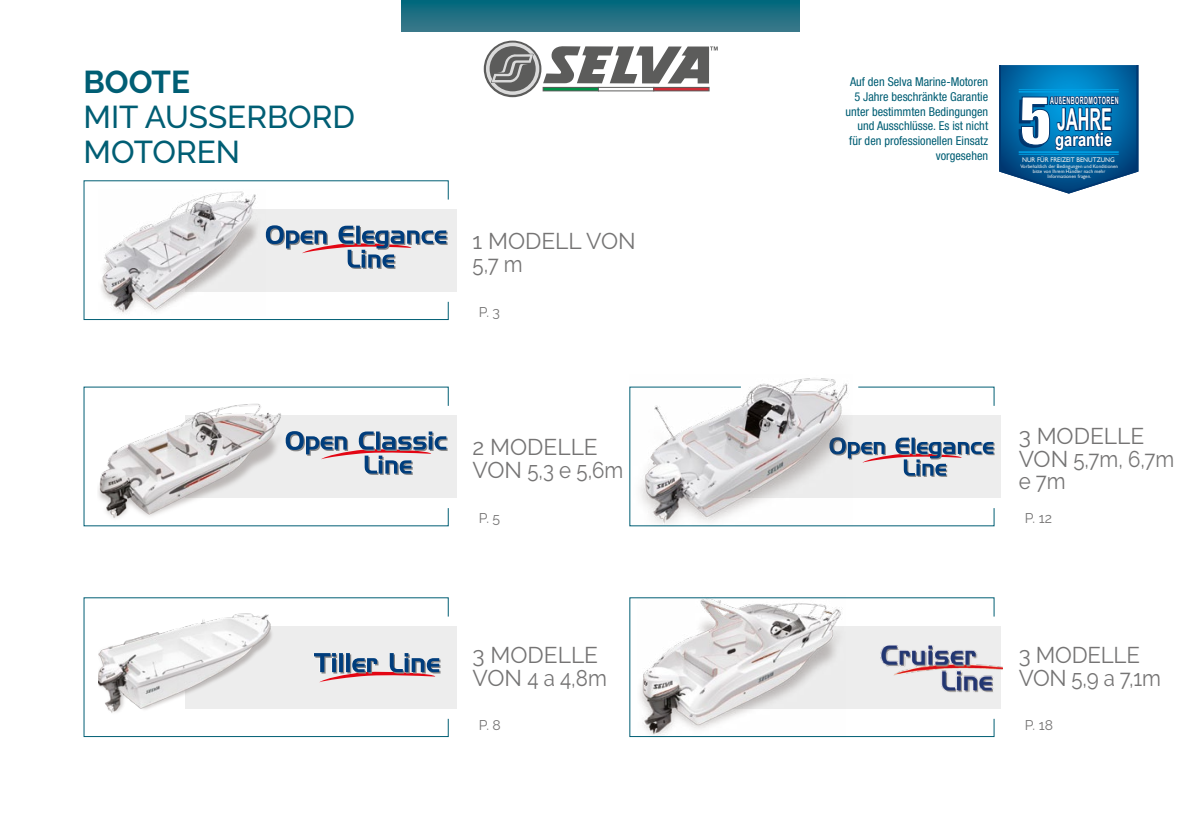
<style>
.page{position:relative;width:1201px;height:834px;background:#fff}
.page>*{position:absolute;margin:0;border:0;box-sizing:border-box;transform-origin:0 0}
.t1{font:500 31.5px/35px "Raleway";color:#005e74}
.t2{font:700 31.5px "Raleway";color:#005e74}
.t3{font:700 30.28px "Arial Narrow";color:#fff;scale:.65 1}
.t4{font:22.75px/22.8px "Raleway";color:#757474}
.t5{font:700 18.55px "Arial Narrow";color:#fff;scale:.96 1}
.t6{font:14px "Raleway";color:#757474}
.t7{font:condensed 12.25px/14.7px "Helvetica Neue LT Std";color:#005e74;text-align:right}
.t8{font:700 10.15px "Arial Narrow";letter-spacing:.06em;color:#fff;scale:.66 1}
.t9{font:6.65px "Gill Sans";color:#ededed;scale:.95 1}
.t10{font:5.08px/5.1px "Gill Sans";color:#ededed;text-align:center}
</style>
<div class="page">
<div style="left:185px;top:209px;width:272px;height:82px;background:#ededed"></div>
<div style="left:185px;top:415px;width:272px;height:83px;background:#ededed"></div>
<div style="left:185px;top:625px;width:272px;height:83px;background:#ededed"></div>
<img style="left:995px;top:636px;width:7px;height:64px">
<img style="left:757px;top:378px;width:91px;height:8px">
<svg style="left:484px;top:41px;width:57px;height:56px"></svg>
<svg style="left:486px;top:43px;width:53px;height:52px"></svg>
<div style="left:489px;top:46px;width:46px;height:45px;background:#5c5c5b;border-radius:50%"></div>
<svg style="left:491px;top:54px;width:42px;height:29px"></svg>
<div style="left:543px;top:87px;width:55px;height:4px;border:1px solid #5c5c5b"></div>
<div style="left:598px;top:87px;width:56px;height:4px;border:1px solid #5c5c5b"></div>
<div style="left:653px;top:87px;width:56px;height:4px;border:1px solid #5c5c5b"></div>
<svg style="left:543px;top:46px;width:174px;height:37px"></svg>
<div style="left:402px;top:0;width:397px;height:32px;background:linear-gradient(to bottom,#01677c,#3c788a)"></div>
<svg style="left:999px;top:65px;width:140px;height:129px;background:#2a7aad"></svg>
<svg style="left:83px;top:180px;width:366px;height:140px"></svg>
<svg style="left:83px;top:386px;width:366px;height:140px"></svg>
<svg style="left:83px;top:597px;width:366px;height:140px"></svg>
<svg style="left:629px;top:597px;width:366px;height:140px"></svg>
<svg style="left:629px;top:386px;width:366px;height:140px"></svg>
<h1 class="t2" style="left:83px;top:64px;width:108px">BOOTE</h1>
<h1 class="t1" style="left:83px;top:99px;width:273px">MIT AUSSERBORD<br>MOTOREN</h1>
<h3 class="t4" style="left:472px;top:230px;width:165px">1 MODELL VON<br>5,7 M</h3>
<p class="t6" style="left:479px;top:304px;width:23px">P. 3</p>
<p class="t7" style="left:845px;top:75px;width:144px">Auf den Selva Marine-Motoren<br>5 Jahre beschränkte Garantie unter bestimmten Bedingungen und Ausschlüsse. Es ist nicht für den professionellen Einsatz vorgesehen</p>
<p class="t8" style="left:1050px;top:93px;width:106px">AUßENBORDMOTOREN</p>
<h2 class="t3" style="left:1057px;top:96px;width:85px">JAHRE</h2>
<h3 class="t5" style="left:1055px;top:125px;width:61px">garantie</h3>
<p class="t9" style="left:1022px;top:155px;width:99px">NUR FÜR FREIZEIT BENUTZUNG</p>
<p class="t10" style="left:1020px;top:164px;width:99px">Vorbehaltlich der Bedingungen und Konditionen bitte von Ihrem Händler nach mehr<br>Informationen fragen.</p>
<h3 class="t4" style="left:472px;top:435px;width:152px">2 MODELLE<br>VON 5,3 E 5,6M</h3>
<h3 class="t4" style="left:1018px;top:424px;width:157px">3 MODELLE<br>VON 5,7M, 6,7M<br>E 7M</h3>
<p class="t6" style="left:479px;top:509px;width:23px">P. 5</p>
<p class="t6" style="left:1024px;top:509px;width:29px">P. 12</p>
<h3 class="t4" style="left:472px;top:643px;width:136px">3 MODELLE<br>VON 4 A 4,8M</h3>
<h3 class="t4" style="left:1018px;top:643px;width:144px">3 MODELLE<br>VON 5,9 A 7,1M</h3>
<p class="t6" style="left:479px;top:717px;width:24px">P. 8</p>
<p class="t6" style="left:1024px;top:717px;width:30px">P. 18</p>
</div>
